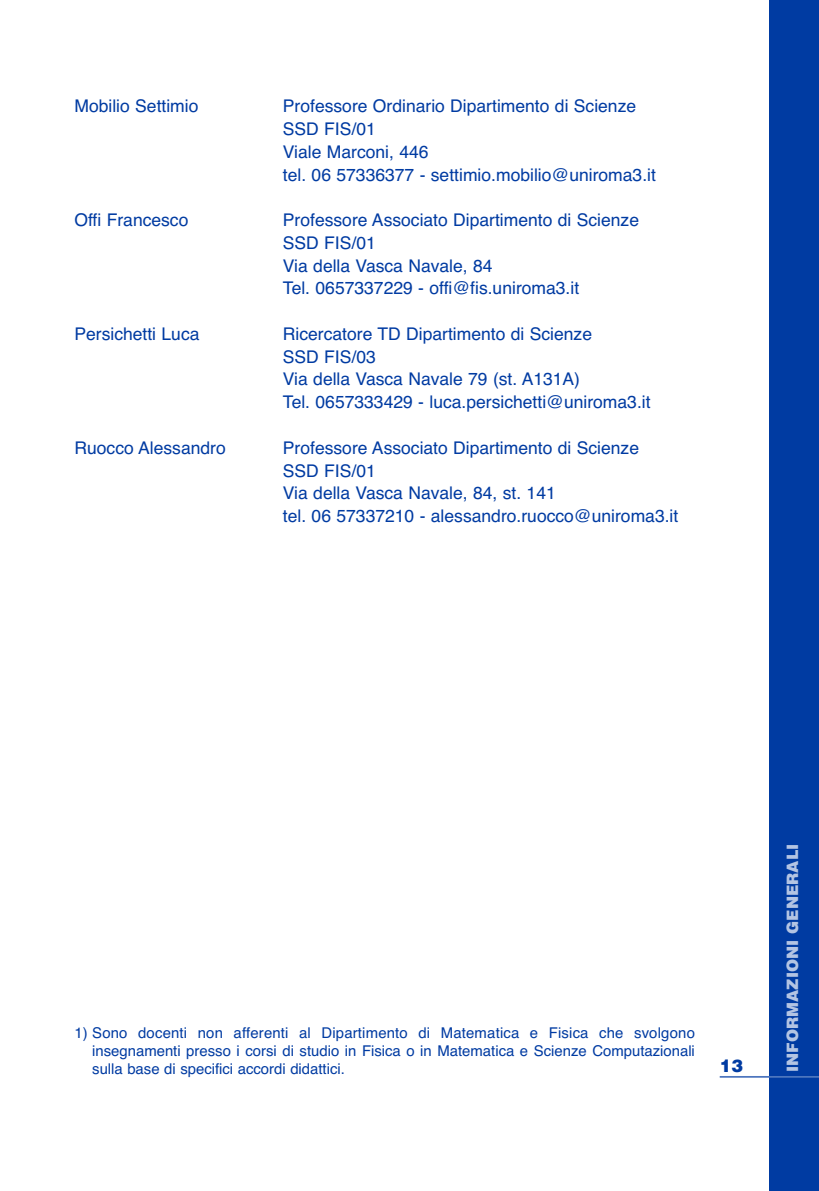
<style>
.page{position:relative;width:819px;height:1191px;background:#fff}
.page>*{position:absolute;margin:0;border:0;box-sizing:border-box;transform-origin:0 0}
.t1{font:17.5px/22.8px "Helvetica";color:#003ba2}
.t2{font:900 17.5px "Helvetica";color:#003ba2}
.t3{font:900 15.75px "Helvetica";color:#b3c4e3}
.t4{font:14.88px/18.4px "Helvetica";color:#003ba2;text-align:justify}
</style>
<div class="page">
<div style="left:769px;top:0;width:50px;height:1191px;background:#003ba2"></div>
<hr style="left:719px;top:1076px;width:100px;height:1px;background:#4d76be">
<p class="t1" style="left:74px;top:95px;width:126px">Mobilio Settimio</p>
<p class="t1" style="left:283px;top:95px;width:374px">Professore Ordinario Dipartimento di Scienze<br>SSD FIS/01<br>Viale Marconi, 446<br>tel. 06 57336377 - settimio.mobilio@uniroma3.it</p>
<p class="t1" style="left:74px;top:209px;width:115px">Offi Francesco</p>
<p class="t1" style="left:283px;top:209px;width:358px">Professore Associato Dipartimento di Scienze<br>SSD FIS/01<br>Via della Vasca Navale, 84<br>Tel. 0657337229 - offi@fis.uniroma3.it</p>
<p class="t1" style="left:74px;top:322px;width:126px">Persichetti Luca</p>
<p class="t1" style="left:283px;top:322px;width:369px">Ricercatore TD Dipartimento di Scienze<br>SSD FIS/03<br>Via della Vasca Navale 79 (st. A131A)<br>Tel. 0657333429 - luca.persichetti@uniroma3.it</p>
<p class="t1" style="left:74px;top:436px;width:153px">Ruocco Alessandro</p>
<p class="t1" style="left:283px;top:436px;width:397px">Professore Associato Dipartimento di Scienze SSD FIS/01<br>Via della Vasca Navale, 84, st. 141<br>tel. 06 57337210 - alessandro.ruocco@uniroma3.it</p>
<p class="t4" style="left:92px;top:1023px;width:604px;text-indent:-18px">1) Sono docenti non afferenti al Dipartimento di Matematica e Fisica che svolgono insegnamenti presso i corsi di studio in Fisica o in Matematica e Scienze Computazionali sulla base di specifici accordi didattici.</p>
<p class="t2" style="left:719px;top:1055px;width:25px">13</p>
<p class="t3" style="left:783px;top:1071px;width:230px;rotate:-90deg">INFORMAZIONI GENERALI</p>
</div>
